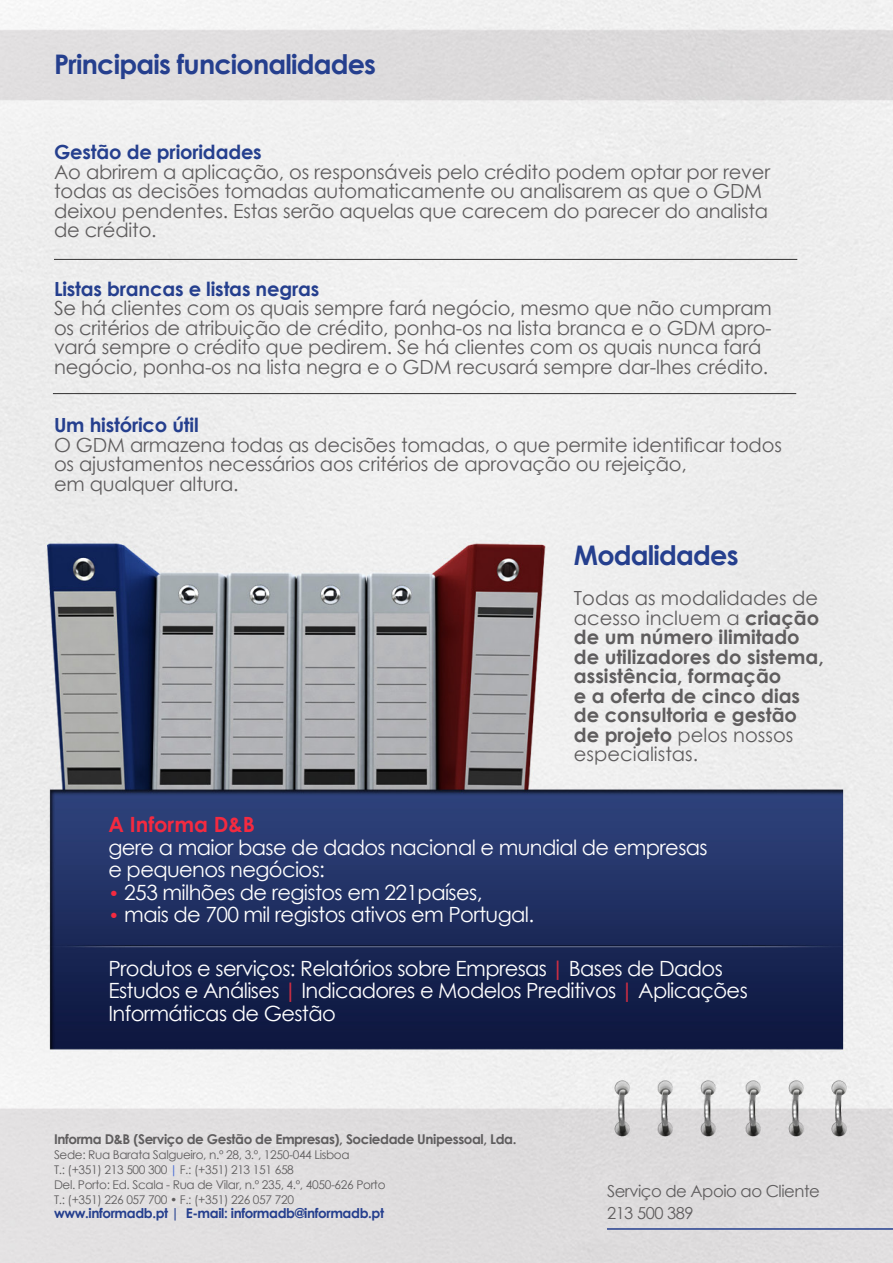
<style>
.page{position:relative;width:893px;height:1263px;background:#fff}
.page>*{position:absolute;margin:0;border:0;box-sizing:border-box;transform-origin:0 0}
.t1{font:700 27px "Century Gothic";letter-spacing:-.03em;color:#253f8e}
.t2{font:21px/22.5px "Century Gothic";letter-spacing:-.03em;color:#fff}
.t3{font:700 21px "Century Gothic";color:#f42a40}
.t4{font:19.5px/19.5px "Century Gothic";letter-spacing:-.01em;color:#5f5d5e}
.t5{font:700 19.5px/19.5px "Century Gothic";color:#5f5d5e}
.t6{font:700 19.5px "Century Gothic";letter-spacing:-.01em;color:#253f8e}
.t7{font:16.5px "Century Gothic";letter-spacing:-.03em;color:#5f5d5e}
.t8{font:700 13.5px "Century Gothic";letter-spacing:-.03em;color:#5f5d5e}
.t9{font:700 13.5px "Century Gothic";letter-spacing:-.03em;color:#253f8e}
.t10{font:12px/15px "Century Gothic";letter-spacing:-.03em;color:#5f5d5e}
.s1{font-weight:700;color:#253f8e}
.s2{font-weight:400}
.s3{font-size:18px;color:#f42a40}
.s4{font-weight:700;color:#d02e43}
.s5{font-weight:700;color:#4b6ed4}
</style>
<div class="page">
<img style="left:0;top:0;width:893px;height:1263px">
<hr style="left:607px;top:1228px;width:286px;height:2px;background:#253f8e">
<hr style="left:54px;top:259px;width:743px;height:1px;background:#313030">
<hr style="left:53px;top:393px;width:743px;height:1px;background:#313030">
<p class="t1" style="left:54px;top:44px;width:324px">Principais funcionalidades</p>
<p class="t4" style="left:54px;top:142px;width:718px"><span class="s1">Gestão de prioridades<br></span>Ao abrirem a aplicação, os responsáveis pelo crédito podem optar por rever todas as decisões tomadas automaticamente ou analisarem as que o GDM deixou pendentes. Estas serão aquelas que carecem do parecer do analista de crédito.</p>
<p class="t6" style="left:54px;top:274px;width:267px">Listas brancas e listas negras</p>
<p class="t4" style="left:54px;top:298px;width:719px">Se há clientes com os quais sempre fará negócio, mesmo que não cumpram os critérios de atribuição de crédito, ponha-os na lista branca e o GDM apro&shy;vará sempre o crédito que pedirem. Se há clientes com os quais nunca fará negócio, ponha-os na lista negra e o GDM recusará sempre dar-lhes crédito.</p>
<p class="t4" style="left:54px;top:415px;width:729px"><span class="s1">Um histórico útil<br></span>O GDM armazena todas as decisões tomadas, o que permite identificar todos os ajustamentos necessários aos critérios de aprovação ou rejeição,<br>em qualquer altura.</p>
<p class="t1" style="left:574px;top:534px;width:166px">Modalidades</p>
<p class="t5" style="left:574px;top:588px;width:251px"><span class="s2">Todas as modalidades de acesso incluem a</span> criação de um número ilimitado de utilizadores do sistema, assistência, formação<br>e a oferta de cinco dias de consultoria e gestão de projeto <span class="s2">pelos nossos especialistas.</span></p>
<p class="t3" style="left:108px;top:809px;width:148px">A Informa D&amp;B</p>
<p class="t2" style="left:108px;top:835px;width:601px">gere a maior base de dados nacional e mundial de empresas e pequenos negócios:</p>
<p class="t2" style="left:108px;top:880px;width:376px"><span class="s3">•</span> 253 milhões de registos em 221países,</p>
<p class="t2" style="left:108px;top:903px;width:427px"><span class="s3">•</span> mais de 700 mil registos ativos em Portugal.</p>
<p class="t2" style="left:108px;top:956px;width:641px">Produtos e serviços: Relatórios sobre Empresas <span class="s4">|</span> Bases de Dados<br>Estudos e Análises <span class="s4">|</span> Indicadores e Modelos Preditivos <span class="s4">|</span> Aplicações<br>Informáticas de Gestão</p>
<p class="t8" style="left:54px;top:1129px;width:464px">Informa D&amp;B (Serviço de Gestão de Empresas), Sociedade Unipessoal, Lda.</p>
<p class="t10" style="left:54px;top:1147px;width:297px">Sede: Rua Barata Salgueiro, n.º 28, 3.º, 1250-044 Lisboa<br>T.: (+351) 213 500 300 <span class="s5">|</span> F.: (+351) 213 151 658</p>
<p class="t10" style="left:54px;top:1177px;width:333px">Del. Porto: Ed. Scala - Rua de Vilar, n.º 235, 4.º, 4050-626 Porto<br>T.: (+351) 226 057 700 • F.: (+351) 226 057 720</p>
<p class="t9" style="left:54px;top:1203px;width:332px">www.informadb.pt | E-mail: informadb@informadb.pt</p>
<p class="t7" style="left:607px;top:1179px;width:214px">Serviço de Apoio ao Cliente</p>
<p class="t7" style="left:607px;top:1202px;width:88px">213 500 389</p>
</div>
